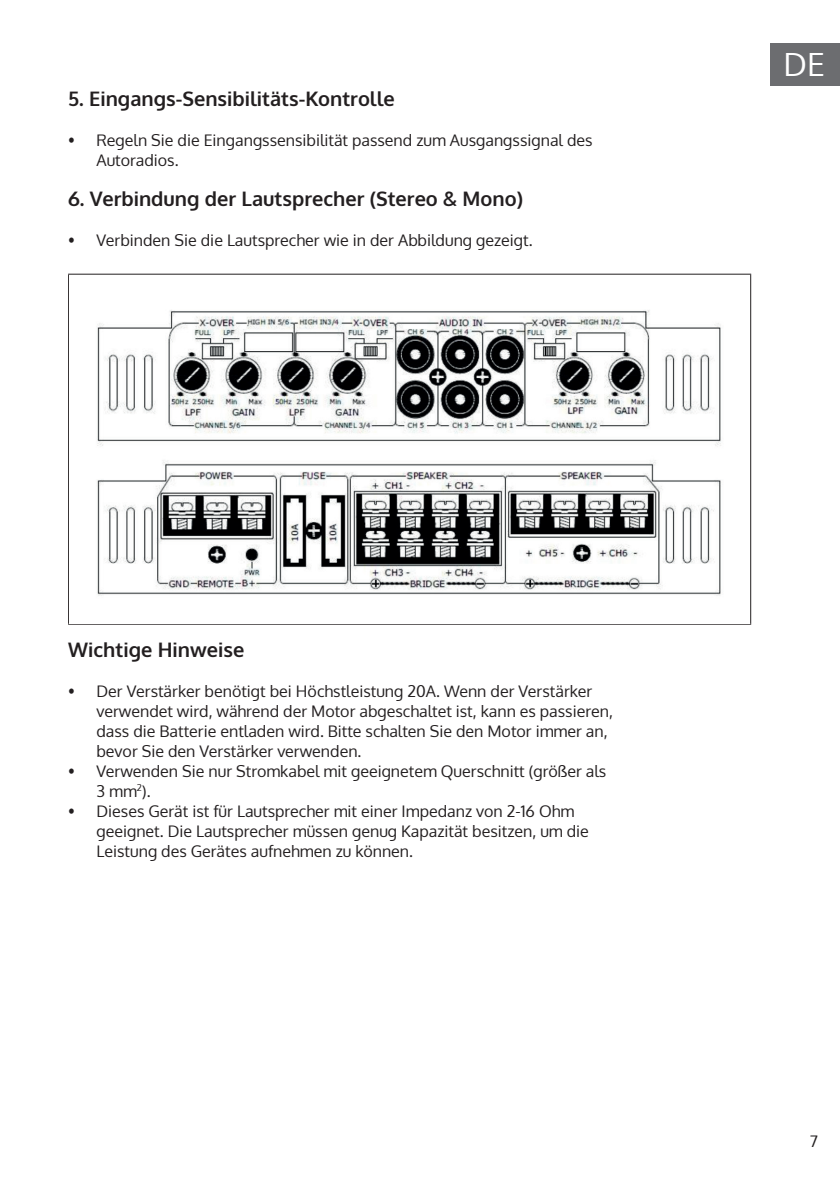
<style>
.page{position:relative;width:840px;height:1191px;background:#fff}
.page>*{position:absolute;margin:0;border:0;box-sizing:border-box;transform-origin:0 0}
.t1{font:32px "Oxygen";color:#fff}
.t2{font:700 20px "Oxygen";color:#231f20}
.t3{font:16px/20px "Oxygen";color:#231f20}
</style>
<div class="page">
<div style="left:770px;top:43px;width:69px;height:42px;background:#6c6d70"></div>
<hr style="left:68px;top:274px;width:682px;height:1px;background:#231f20">
<hr style="left:68px;top:275px;width:1px;height:348px;background:#231f20">
<hr style="left:749px;top:275px;width:1px;height:348px;background:#231f20">
<hr style="left:68px;top:623px;width:682px;height:1px;background:#231f20">
<img style="left:97px;top:310px;width:624px;height:286px">
<p class="t2" style="left:68px;top:86px;width:328px">5. Eingangs-Sensibilitäts-Kontrolle</p>
<p class="t3" style="left:96px;top:130px;width:497px;text-indent:-28px">• Regeln Sie die Eingangssensibilität passend zum Ausgangssignal des<br>Autoradios.</p>
<p class="t2" style="left:68px;top:186px;width:456px">6. Verbindung der Lautsprecher (Stereo &amp; Mono)</p>
<p class="t3" style="left:68px;top:230px;width:466px">• Verbinden Sie die Lautsprecher wie in der Abbildung gezeigt.</p>
<p class="t2" style="left:68px;top:637px;width:178px">Wichtige Hinweise</p>
<p class="t3" style="left:96px;top:681px;width:517px;text-indent:-28px">• Der Verstärker benötigt bei Höchstleistung 20A. Wenn der Verstärker verwendet wird, während der Motor abgeschaltet ist, kann es passieren, dass die Batterie entladen wird. Bitte schalten Sie den Motor immer an, bevor Sie den Verstärker verwenden.</p>
<p class="t3" style="left:96px;top:761px;width:511px;text-indent:-28px">• Verwenden Sie nur Stromkabel mit geeignetem Querschnitt (größer als<br>3 mm<sup>2</sup>).</p>
<p class="t3" style="left:96px;top:801px;width:493px;text-indent:-28px">• Dieses Gerät ist für Lautsprecher mit einer Impedanz von 2-16 Ohm geeignet. Die Lautsprecher müssen genug Kapazität besitzen, um die<br>Leistung des Gerätes aufnehmen zu können.</p>
<h1 class="t1" style="left:783px;top:43px;width:43px">DE</h1>
<p class="t3" style="left:809px;top:1130px;width:10px">7</p>
</div>
